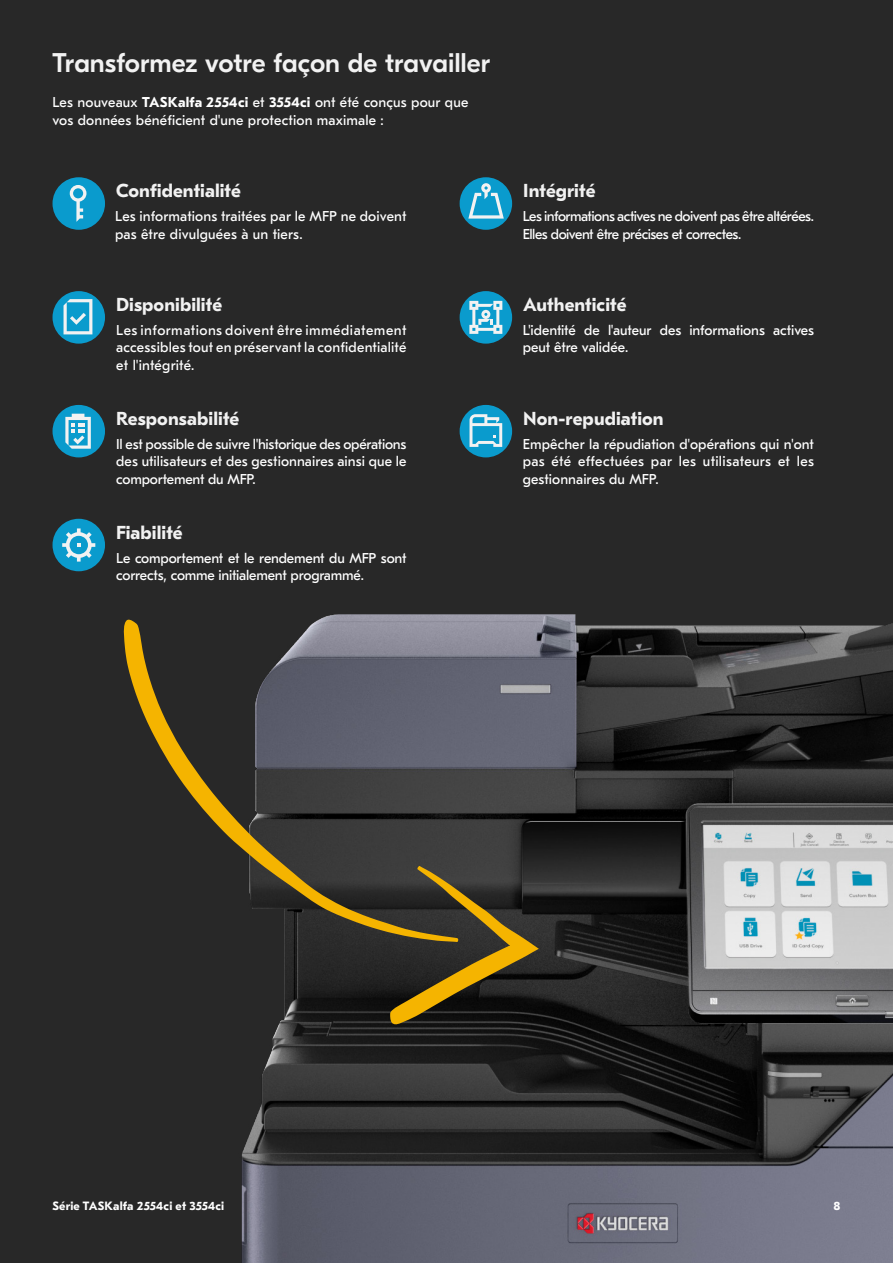
<style>
.page{position:relative;width:893px;height:1263px;background:#282828}
.page>*{position:absolute;margin:0;border:0;box-sizing:border-box;transform-origin:0 0}
.t1{font:500 27px "GT Eesti Pro Display";color:#f2f2f2}
.t2{font:700 18.75px "GT Eesti Pro Text";letter-spacing:.005em;color:#f2f2f2}
.t3{font:14.25px/17.5px "GT Eesti Pro Text";color:#fff}
.t4{font:14.25px/17.5px "GT Eesti Pro Text";letter-spacing:-.035em;color:#fff}
.t5{font:700 12px "GT Eesti Pro Text";letter-spacing:.015em;color:#fff}
.s1{font-weight:700}
</style>
<div class="page">
<div style="left:53px;top:177px;width:52px;height:53px;background:#0a9bcd;border-radius:50%"></div>
<div style="left:53px;top:291px;width:52px;height:53px;background:#0a9bcd;border-radius:50%"></div>
<div style="left:53px;top:405px;width:52px;height:52px;background:#0a9bcd;border-radius:50%"></div>
<div style="left:53px;top:519px;width:52px;height:52px;background:#0a9bcd;border-radius:50%"></div>
<div style="left:460px;top:405px;width:52px;height:52px;background:#0a9bcd;border-radius:50%"></div>
<div style="left:460px;top:291px;width:52px;height:53px;background:#0a9bcd;border-radius:50%"></div>
<div style="left:460px;top:177px;width:52px;height:53px;background:#0a9bcd;border-radius:50%"></div>
<svg style="left:62px;top:528px;width:33px;height:34px"></svg>
<svg style="left:64px;top:299px;width:28px;height:35px"></svg>
<svg style="left:468px;top:183px;width:36px;height:36px"></svg>
<svg style="left:70px;top:185px;width:16px;height:37px"></svg>
<svg style="left:469px;top:301px;width:33px;height:33px"></svg>
<svg style="left:65px;top:414px;width:26px;height:35px"></svg>
<svg style="left:469px;top:414px;width:33px;height:33px"></svg>
<img style="left:123px;top:614px;width:770px;height:649px">
<svg style="left:124px;top:619px;width:335px;height:323px"></svg>
<svg style="left:390px;top:866px;width:149px;height:158px"></svg>
<h1 class="t1" style="left:52px;top:48px;width:439px">Transformez votre façon de travailler</h1>
<p class="t3" style="left:52px;top:94px;width:417px">Les nouveaux <span class="s1">TASKalfa 2554ci</span> et <span class="s1">3554ci</span> ont été conçus pour que vos données bénéficient d'une protection maximale :</p>
<h2 class="t2" style="left:116px;top:181px;width:126px">Confidentialité</h2>
<p class="t3" style="left:115px;top:208px;width:293px">Les informations traitées par le MFP ne doivent pas être divulguées à un tiers.</p>
<h2 class="t2" style="left:116px;top:295px;width:108px">Disponibilité</h2>
<p class="t3" style="left:116px;top:321px;width:292px;text-align:justify">Les informations doivent être immédiatement accessibles tout en préservant la confidentialité et l'intégrité.</p>
<h2 class="t2" style="left:116px;top:408px;width:125px">Responsabilité</h2>
<p class="t3" style="left:116px;top:435px;width:292px;text-align:justify">Il est possible de suivre l'historique des opérations des utilisateurs et des gestionnaires ainsi que le comportement du MFP.</p>
<h2 class="t2" style="left:116px;top:522px;width:68px">Fiabilité</h2>
<p class="t3" style="left:116px;top:549px;width:292px">Le comportement et le rendement du MFP sont corrects, comme initialement programmé.</p>
<h2 class="t2" style="left:523px;top:181px;width:74px">Intégrité</h2>
<p class="t4" style="left:523px;top:208px;width:293px">Les informations actives ne doivent pas être altérées.<br>Elles doivent être précises et correctes.</p>
<h2 class="t2" style="left:523px;top:295px;width:105px">Authenticité</h2>
<p class="t3" style="left:523px;top:321px;width:293px">L'identité de l'auteur des informations actives peut être validée.</p>
<h2 class="t2" style="left:523px;top:408px;width:142px">Non-repudiation</h2>
<p class="t3" style="left:523px;top:435px;width:293px;text-align:justify">Empêcher la répudiation d'opérations qui n'ont pas été effectuées par les utilisateurs et les gestionnaires du MFP.</p>
<p class="t5" style="left:53px;top:1200px;width:173px">Série TASKalfa 2554ci et 3554ci</p>
<p class="t5" style="left:833px;top:1200px;width:8px">8</p>
</div>
